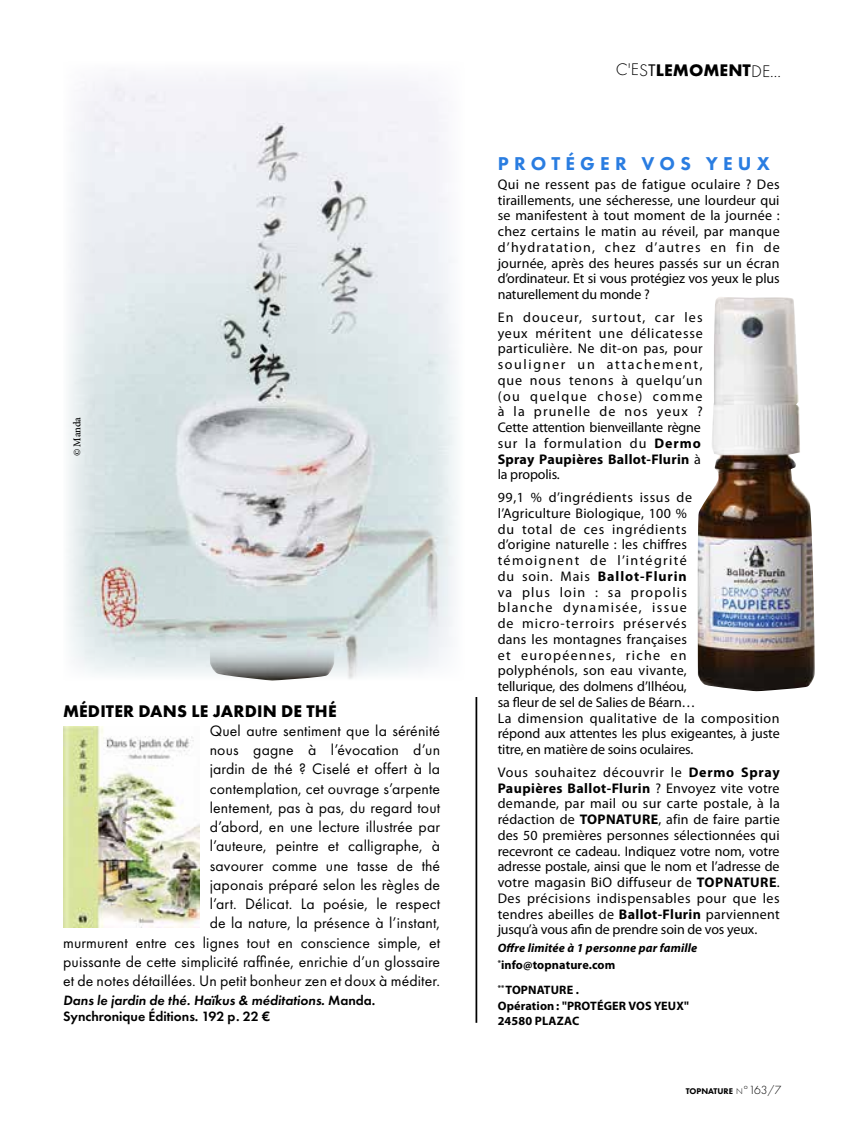
<style>
.page{position:relative;width:844px;height:1141px;background:#fff}
.page>*{position:absolute;margin:0;border:0;box-sizing:border-box;transform-origin:0 0}
.t1{font:800 19.25px "Futura PT";letter-spacing:.27em;color:#2a7de1}
.t2{font:700 17.5px "Futura PT";letter-spacing:.01em;color:#000}
.t3{font:300 17.5px "Futura PT";color:#000}
.t4{font:15.75px/19.2px "Futura PT";letter-spacing:.01em;color:#000;text-align:right}
.t5{font:14px/15.8px "Myriad Pro";letter-spacing:.03em;color:#000;text-align:justify}
.t6{font:14px/15.8px "Myriad Pro";letter-spacing:.06em;color:#000}
.t7{font:italic 600 14px/15.8px "Futura PT";color:#000}
.t8{font:italic 700 12.25px/17.5px "Myriad Pro";letter-spacing:.01em;color:#000}
.t9{font:700 12.25px/15.8px "Myriad Pro";letter-spacing:.01em;color:#000}
.t10{font:500 10.5px "Minion Pro";letter-spacing:-.005em;color:#000}
.t11{font:800 8.58px "Futura PT";color:#000}
.s1{font-style:normal}
.s2{font-weight:400}
.s3{font-weight:700}
.s4{font-weight:300}
.s5{font-weight:300;font-size:12.25px}
</style>
<div class="page">
<img style="left:697px;top:297px;width:117px;height:394px">
<img style="left:67px;top:75px;width:391px;height:606px">
<img style="left:63px;top:727px;width:137px;height:201px">
<hr style="left:475px;top:697px;width:2px;height:326px;background:#000">
<p class="t10" style="left:70px;top:456px;width:41px;rotate:-90deg">© Manda</p>
<p class="t2" style="left:63px;top:699px;width:275px">MÉDITER DANS LE JARDIN DE THÉ</p>
<p class="t4" style="left:63px;top:721px;width:378px">Quel autre sentiment que la sérénité<br>nous gagne à l’évocation d’un<br>jardin de thé ? Ciselé et offert à la<br>contemplation, cet ouvrage s’arpente<br>lentement, pas à pas, du regard tout<br>d’abord, en une lecture illustrée par<br>l’auteure, peintre et calligraphe, à<br>savourer comme une tasse de thé<br>japonais préparé selon les règles de<br>l’art. Délicat. La poésie, le respect<br>de la nature, la présence à l’instant,<br>murmurent entre ces lignes tout en conscience simple, et puissante de cette simplicité raffinée, enrichie d’un glossaire et de notes détaillées. Un petit bonheur zen et doux à méditer.</p>
<p class="t7" style="left:63px;top:992px;width:314px">Dans le jardin de thé. Haïkus &amp; méditations. <span class="s1">Manda.<br>Synchronique Éditions. 192 p. 22 €</span></p>
<p class="t3" style="left:616px;top:58px;width:166px;rotate:1deg">C'ES<span class="s2">T</span><span class="s3">LEMOMENT</span>DE...</p>
<h1 class="t1" style="left:497px;top:151px;width:274px">PROTÉGER VOS YEUX</h1>
<p class="t5" style="left:497px;top:176px;width:283px">Qui ne ressent pas de fatigue oculaire ? Des tiraillements, une sécheresse, une lourdeur qui se manifestent à tout moment de la journée : chez certains le matin au réveil, par manque d’hydratation, chez d’autres en fin de journée, après des heures passés sur un écran d’ordinateur. Et si vous protégiez vos yeux le plus naturellement du monde ?</p>
<p class="t6" style="left:497px;top:309px;width:206px">En douceur, surtout, car les yeux méritent une délicatesse particulière. Ne dit-on pas, pour souligner un attachement, que nous tenons à quelqu’un (ou quelque chose) comme à la prunelle de nos yeux ?<br>Cette attention bienveillante règne sur la formulation du <span class="s3">Dermo<br>Spray Paupières Ballot-Flurin</span> à la propolis.</p>
<p class="t5" style="left:497px;top:489px;width:283px;text-align:left">99,1 % d’ingrédients issus de<br>l’Agriculture Biologique, 100 %<br>du total de ces ingrédients<br>d’origine naturelle : les chiffres<br>témoignent de l’intégrité<br>du soin. Mais <span class="s3">Ballot-Flurin<br></span>va plus loin : sa propolis<br>blanche dynamisée, issue<br>de micro-terroirs préservés<br>dans les montagnes françaises<br>et européennes, riche en<br>polyphénols, son eau vivante,<br>tellurique, des dolmens d’Ilhéou,<br>sa fleur de sel de Salies de Béarn…<br>La dimension qualitative de la composition répond aux attentes les plus exigeantes, à juste titre, en matière de soins oculaires.</p>
<p class="t5" style="left:497px;top:764px;width:283px">Vous souhaitez découvrir le <span class="s3">Dermo Spray Paupières Ballot-Flurin</span> ? Envoyez vite votre demande, par mail ou sur carte postale, à la rédaction de <span class="s3">TOPNATURE</span>, afin de faire partie des 50 premières personnes sélectionnées qui recevront ce cadeau. Indiquez votre nom, votre adresse postale, ainsi que le nom et l’adresse de votre magasin BiO diffuseur de <span class="s3">TOPNATURE</span>.<br>Des précisions indispensables pour que les tendres abeilles de <span class="s3">Ballot-Flurin</span> parviennent jusqu’à vous afin de prendre soin de vos yeux.</p>
<p class="t8" style="left:497px;top:939px;width:201px">Offre limitée à 1 personne par famille <sup>*</sup><span class="s1">info@topnature.com</span></p>
<p class="t9" style="left:497px;top:981px;width:193px"><sup>**</sup> TOPNATURE .<br>Opération: "PROTÉGER VOS YEUX"<br>24580 PLAZAC</p>
<p class="t11" style="left:685px;top:1086px;width:97px">TOPNATURE <span class="s4">n</span><span class="s5">°163/7</span></p>
</div>
